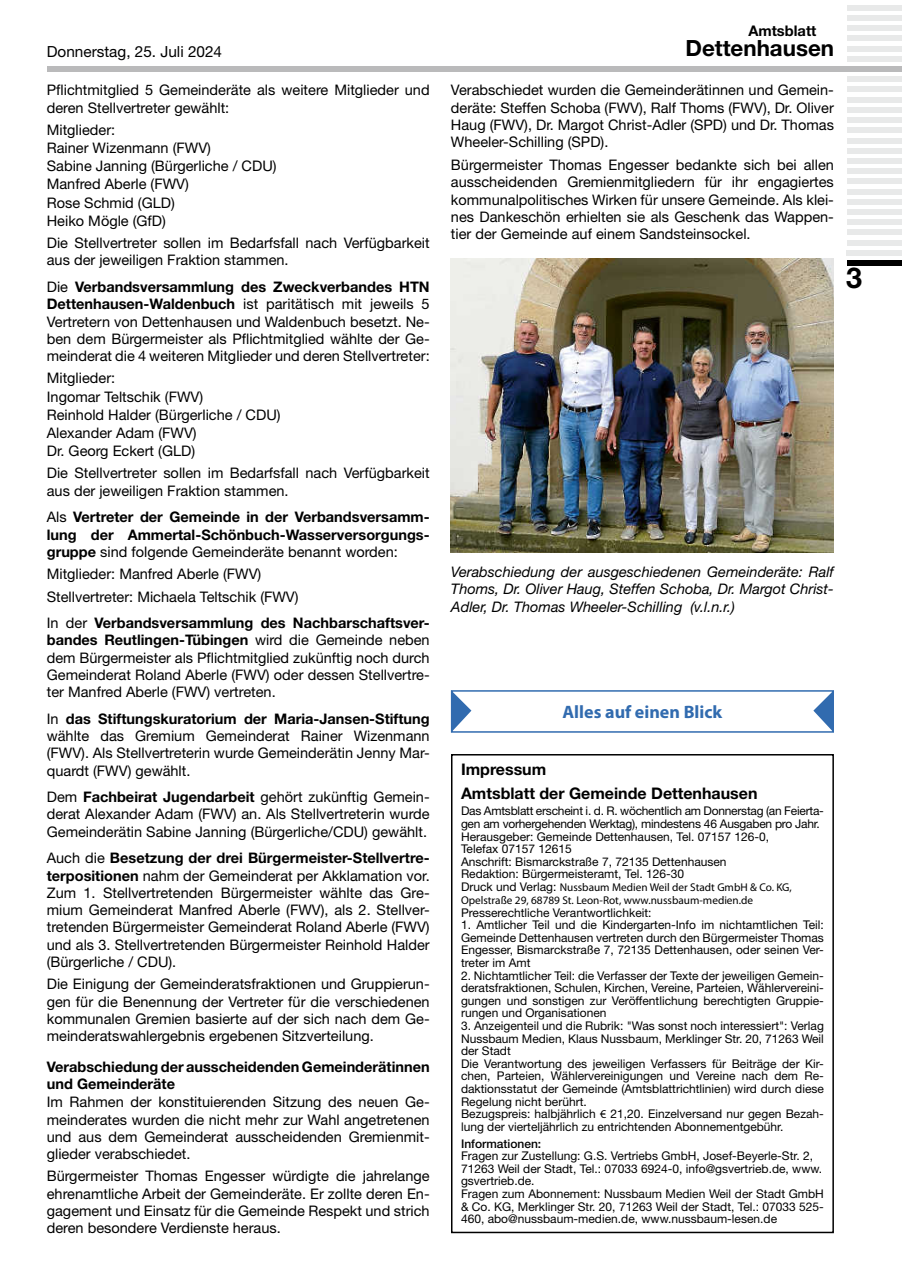
<style>
.page{position:relative;width:902px;height:1280px;background:#fff}
.page>*{position:absolute;margin:0;border:0;box-sizing:border-box;transform-origin:0 0}
.t1{font:700 28.8px "Helvetica Neue LT Pro";color:#000}
.t2{font:700 22.35px "Helvetica Neue LT Pro";color:#000}
.t3{font:700 18px "Myriad Pro";color:#316baf}
.t4{font:700 16.05px/23.4px "Helvetica Neue LT Pro";color:#000}
.t5{font:15.3px "Helvetica Neue LT Pro";color:#000}
.t6{font:700 14.7px "Helvetica Neue LT Pro";color:#000}
.t7{font:14.55px/17.2px "Helvetica Neue LT Pro";color:#000;text-align:justify}
.t8{font:700 14.55px/17.2px "Helvetica Neue LT Pro";color:#000;text-align:justify}
.t9{font:italic 14.55px/17.2px "Helvetica Neue LT Pro";color:#000;text-align:justify}
.t10{font:12px/12.6px "Helvetica Neue LT Pro";color:#000}
.t11{font:500 12px "Helvetica Neue LT Pro";color:#000}
.t12{font:11.25px/12.8px "Myriad Pro";color:#000}
.s1{font-weight:700}
.s2{font-weight:400}
.s3{font-family:"Helvetica Neue LT Pro";font-size:12px}
.s4{font-family:"Myriad Pro"}
</style>
<div class="page">
<div style="left:846px;top:5px;width:55px;height:5px;background:#e8e9e9"></div>
<div style="left:846px;top:16px;width:55px;height:5px;background:#e8e9e9"></div>
<div style="left:846px;top:26px;width:55px;height:5px;background:#e8e9e9"></div>
<div style="left:846px;top:36px;width:55px;height:5px;background:#e8e9e9"></div>
<div style="left:846px;top:46px;width:55px;height:5px;background:#e8e9e9"></div>
<div style="left:846px;top:56px;width:55px;height:5px;background:#e8e9e9"></div>
<div style="left:47px;top:67px;width:854px;height:5px;background:#bababb"></div>
<div style="left:846px;top:77px;width:55px;height:5px;background:#e8e9e9"></div>
<div style="left:846px;top:87px;width:55px;height:5px;background:#e8e9e9"></div>
<div style="left:846px;top:97px;width:55px;height:5px;background:#e8e9e9"></div>
<div style="left:846px;top:107px;width:55px;height:5px;background:#e8e9e9"></div>
<div style="left:846px;top:118px;width:55px;height:5px;background:#e8e9e9"></div>
<div style="left:846px;top:128px;width:55px;height:5px;background:#e8e9e9"></div>
<div style="left:846px;top:138px;width:55px;height:5px;background:#e8e9e9"></div>
<div style="left:846px;top:148px;width:55px;height:5px;background:#e8e9e9"></div>
<div style="left:846px;top:158px;width:55px;height:6px;background:#e8e9e9"></div>
<div style="left:846px;top:169px;width:55px;height:5px;background:#e8e9e9"></div>
<div style="left:846px;top:179px;width:55px;height:5px;background:#e8e9e9"></div>
<div style="left:846px;top:189px;width:55px;height:5px;background:#e8e9e9"></div>
<div style="left:846px;top:199px;width:55px;height:5px;background:#e8e9e9"></div>
<div style="left:846px;top:210px;width:55px;height:5px;background:#e8e9e9"></div>
<div style="left:846px;top:220px;width:55px;height:5px;background:#e8e9e9"></div>
<div style="left:846px;top:230px;width:55px;height:5px;background:#e8e9e9"></div>
<div style="left:846px;top:240px;width:55px;height:5px;background:#e8e9e9"></div>
<div style="left:846px;top:250px;width:55px;height:5px;background:#e8e9e9"></div>
<div style="left:846px;top:261px;width:55px;height:5px;background:#000"></div>
<img style="left:451px;top:259px;width:382px;height:293px">
<div style="left:451px;top:754px;width:382px;height:479px;border:2px solid #000"></div>
<div style="left:451px;top:690px;width:382px;height:43px;border:2px solid #316baf"></div>
<svg style="left:451px;top:690px;width:20px;height:43px"></svg>
<svg style="left:813px;top:690px;width:20px;height:43px"></svg>
<p class="t6" style="left:748px;top:21px;width:69px">Amtsblatt</p>
<p class="t5" style="left:47px;top:42px;width:177px">Donnerstag, 25. Juli 2024</p>
<h2 class="t2" style="left:685px;top:34px;width:150px">Dettenhausen</h2>
<p class="t7" style="left:47px;top:81px;width:384px">Pflichtmitglied 5 Gemeinderäte als weitere Mitglieder und deren Stellvertreter gewählt:</p>
<p class="t7" style="left:47px;top:120px;width:231px;line-height:18.1px;text-align:left">Mitglieder:<br>Rainer Wizenmann (FWV)<br>Sabine Janning (Bürgerliche / CDU)<br>Manfred Aberle (FWV)<br>Rose Schmid (GLD)<br>Heiko Mögle (GfD)</p>
<p class="t7" style="left:47px;top:234px;width:384px">Die Stellvertreter sollen im Bedarfsfall nach Verfügbarkeit aus der jeweiligen Fraktion stammen.</p>
<p class="t7" style="left:47px;top:278px;width:384px">Die <span class="s1">Verbandsversammlung des Zweckverbandes HTN Dettenhausen-Waldenbuch</span> ist paritätisch mit jeweils 5<br>Vertretern von Dettenhausen und Waldenbuch besetzt. Ne&shy;ben dem Bürgermeister als Pflichtmitglied wählte der Ge&shy;meinderat die 4 weiteren Mitglieder und deren Stellvertreter:</p>
<p class="t7" style="left:47px;top:369px;width:235px;line-height:18.1px;text-align:left">Mitglieder:<br>Ingomar Teltschik (FWV)<br>Reinhold Halder (Bürgerliche / CDU)<br>Alexander Adam (FWV)<br>Dr. Georg Eckert (GLD)</p>
<p class="t7" style="left:47px;top:464px;width:384px">Die Stellvertreter sollen im Bedarfsfall nach Verfügbarkeit aus der jeweiligen Fraktion stammen.</p>
<p class="t8" style="left:47px;top:508px;width:384px"><span class="s2">Als</span> Vertreter der Gemeinde in der Verbandsversamm&shy;lung der Ammertal-Schönbuch-Wasserversorgungs&shy;gruppe <span class="s2">sind folgende Gemeinderäte benannt worden:</span></p>
<p class="t7" style="left:47px;top:562px;width:253px;line-height:22.4px">Mitglieder: Manfred Aberle (FWV)<br>Stellvertreter: Michaela Teltschik (FWV)</p>
<p class="t7" style="left:47px;top:614px;width:384px">In der <span class="s1">Verbandsversammlung des Nachbarschaftsver&shy;bandes Reutlingen-Tübingen</span> wird die Gemeinde neben dem Bürgermeister als Pflichtmitglied zukünftig noch durch Gemeinderat Roland Aberle (FWV) oder dessen Stellvertre&shy;ter Manfred Aberle (FWV) vertreten.</p>
<p class="t7" style="left:47px;top:710px;width:384px">In <span class="s1">das Stiftungskuratorium der Maria-Jansen-Stiftung </span>wählte das Gremium Gemeinderat Rainer Wizenmann (FWV). Als Stellvertreterin wurde Gemeinderätin Jenny Mar&shy;quardt (FWV) gewählt.</p>
<p class="t7" style="left:47px;top:788px;width:384px">Dem <span class="s1">Fachbeirat Jugendarbeit</span> gehört zukünftig Gemein&shy;derat Alexander Adam (FWV) an. Als Stellvertreterin wurde Gemeinderätin Sabine Janning (Bürgerliche/CDU) gewählt.</p>
<p class="t7" style="left:47px;top:849px;width:384px">Auch die <span class="s1">Besetzung der drei Bürgermeister-Stellvertre&shy;terpositionen</span> nahm der Gemeinderat per Akklamation vor.<br>Zum 1. Stellvertretenden Bürgermeister wählte das Gre&shy;mium Gemeinderat Manfred Aberle (FWV), als 2. Stellver&shy;tretenden Bürgermeister Gemeinderat Roland Aberle (FWV) und als 3. Stellvertretenden Bürgermeister Reinhold Halder (Bürgerliche / CDU).</p>
<p class="t7" style="left:47px;top:975px;width:384px">Die Einigung der Gemeinderatsfraktionen und Gruppierun&shy;gen für die Benennung der Vertreter für die verschiedenen kommunalen Gremien basierte auf der sich nach dem Ge&shy;meinderatswahlergebnis ergebenen Sitzverteilung.</p>
<p class="t8" style="left:47px;top:1058px;width:384px">Verabschiedung der ausscheidenden Gemeinderätinnen und Gemeinderäte</p>
<p class="t7" style="left:47px;top:1093px;width:384px">Im Rahmen der konstituierenden Sitzung des neuen Ge&shy;meinderates wurden die nicht mehr zur Wahl angetretenen und aus dem Gemeinderat ausscheidenden Gremienmit&shy;glieder verabschiedet.</p>
<p class="t7" style="left:47px;top:1167px;width:384px">Bürgermeister Thomas Engesser würdigte die jahrelange ehrenamtliche Arbeit der Gemeinderäte. Er zollte deren En&shy;gagement und Einsatz für die Gemeinde Respekt und strich deren besondere Verdienste heraus.</p>
<p class="t7" style="left:451px;top:81px;width:384px">Verabschiedet wurden die Gemeinderätinnen und Gemein&shy;deräte: Steffen Schoba (FWV), Ralf Thoms (FWV), Dr. Oliver Haug (FWV), Dr. Margot Christ-Adler (SPD) und Dr. Thomas Wheeler-Schilling (SPD).</p>
<p class="t7" style="left:451px;top:156px;width:384px">Bürgermeister Thomas Engesser bedankte sich bei allen ausscheidenden Gremienmitgliedern für ihr engagiertes kommunalpolitisches Wirken für unsere Gemeinde. Als klei&shy;nes Dankeschön erhielten sie als Geschenk das Wappen&shy;tier der Gemeinde auf einem Sandsteinsockel.</p>
<p class="t9" style="left:451px;top:563px;width:384px">Verabschiedung der ausgeschiedenen Gemeinderäte: Ralf Thoms, Dr. Oliver Haug, Steffen Schoba, Dr. Margot Christ-Adler, Dr. Thomas Wheeler-Schilling (v.l.n.r.)</p>
<p class="t3" style="left:562px;top:700px;width:161px">Alles auf einen Blick</p>
<p class="t4" style="left:461px;top:758px;width:298px">Impressum<br>Amtsblatt der Gemeinde Dettenhausen</p>
<p class="t10" style="left:461px;top:803px;width:364px">Das Amtsblatt erscheint i. d. R. wöchentlich am Donnerstag (an Feierta&shy;gen am vorhergehenden Werktag), mindestens 46 Ausgaben pro Jahr.<br>Herausgeber: Gemeinde Dettenhausen, Tel. 07157 126-0,<br>Telefax 07157 12615<br>Anschrift: Bismarckstraße 7, 72135 Dettenhausen<br>Redaktion: Bürgermeisteramt, Tel. 126-30</p>
<p class="t12" style="left:461px;top:881px;width:332px"><span class="s3">Druck und Verlag:</span> Nussbaum Medien Weil der Stadt GmbH &amp; Co. KG,<br>Opelstraße 29, 68789 St. Leon-Rot, www.nussbaum-medien.de</p>
<p class="t10" style="left:461px;top:906px;width:192px">Presserechtliche Verantwortlichkeit:</p>
<p class="t10" style="left:461px;top:918px;width:364px;text-align:justify">1. Amtlicher Teil und die Kindergarten-Info im nichtamtlichen Teil:<br>Gemeinde Dettenhausen vertreten durch den Bürgermeister Thomas Engesser, Bismarckstraße 7, 72135 Dettenhausen, oder seinen Ver&shy;treter im Amt</p>
<p class="t10" style="left:461px;top:969px;width:364px;text-align:justify">2. Nichtamtlicher Teil: die Verfasser der Texte der jeweiligen Gemein&shy;deratsfraktionen, Schulen, Kirchen, Vereine, Parteien, Wählervereini&shy;gungen und sonstigen zur Veröffentlichung berechtigten Gruppie&shy;rungen und Organisationen</p>
<p class="t10" style="left:461px;top:1019px;width:364px">3. Anzeigenteil und die Rubrik: "Was sonst noch interessiert": Verlag Nussbaum Medien, Klaus Nussbaum, Merklinger Str. 20, 71263 Weil der Stadt<br>Die Verantwortung des jeweiligen Verfassers für Beiträge der Kir&shy;chen, Parteien, Wählervereinigungen und Vereine nach dem Re&shy;daktionsstatut der Gemeinde (Amtsblattrichtlinien) wird durch diese Regelung nicht berührt.<br>Bezugspreis: halbjährlich <span class="s4">€</span> 21,20. Einzelversand nur gegen Bezah&shy;lung der vierteljährlich zu entrichtenden Abonnementgebühr.</p>
<p class="t11" style="left:461px;top:1136px;width:82px">Informationen:</p>
<p class="t10" style="left:461px;top:1149px;width:364px">Fragen zur Zustellung: G.S. Vertriebs GmbH, Josef-Beyerle-Str. 2, 71263 Weil der Stadt, Tel.: 07033 6924-0, info@gsvertrieb.de, www. gsvertrieb.de.<br>Fragen zum Abonnement: Nussbaum Medien Weil der Stadt GmbH &amp; Co. KG, Merklinger Str. 20, 71263 Weil der Stadt, Tel.: 07033 525- 460, abo@nussbaum-medien.de, www.nussbaum-lesen.de</p>
<h1 class="t1" style="left:846px;top:260px;width:17px">3</h1>
</div>
